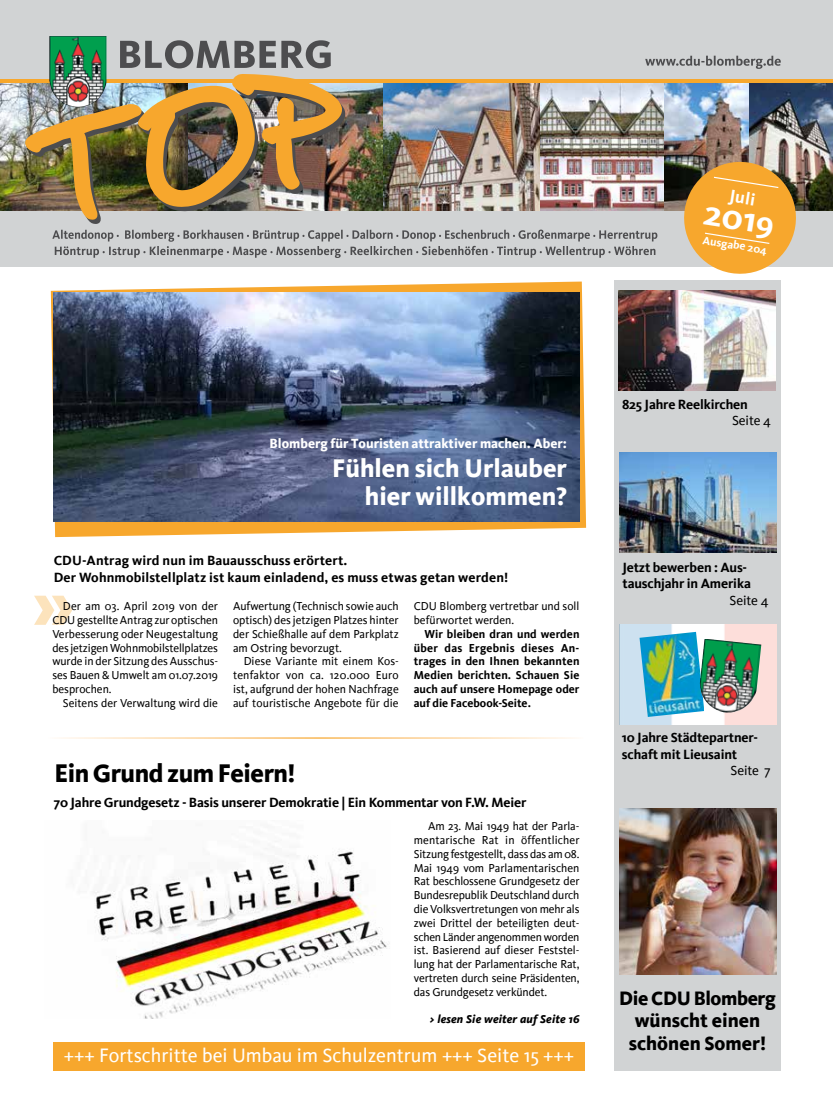
<style>
.page{position:relative;width:833px;height:1117px;background:#fff}
.page>*{position:absolute;margin:0;border:0;box-sizing:border-box;transform-origin:0 0}
.t1{font:700 36.25px "Kievit";color:#fff}
.t2{font:800 26.25px/28.8px "Kievit";color:#fff;text-align:right}
.t3{font:800 26.25px "Kievit";letter-spacing:-.02em;color:#000}
.t4{font:20px "Kievit";color:#fff}
.t5{font:800 20px/22.5px "Kievit";color:#000;text-align:center}
.t6{font:700 17.5px "Kievit";color:#fff}
.t7{font:700 13.75px/16.5px "Kievit";letter-spacing:-.01em;color:#000}
.t8{font:700 13.75px/16.5px "Kievit";letter-spacing:.01em;color:#000}
.t9{font:800 13.75px "Kievit";color:#fff}
.t10{font:13.75px "Kievit";letter-spacing:-.01em;color:#000}
.t11{font:11.88px/13.8px "Kievit";color:#000;text-align:justify}
.t12{font:700 11.88px/13.8px "Kievit";color:#000;text-align:justify}
.t13{font:italic 800 11.88px "Kievit";letter-spacing:.01em;color:#000}
.t14{font:700 11.5px "Kievit";color:#fff}
.s1{font-size:32.5px}
</style>
<div class="page">
<div style="left:614px;top:280px;width:167px;height:790px;background:#d1d3d4"></div>
<img style="left:619px;top:808px;width:157px;height:166px">
<img style="left:619px;top:290px;width:157px;height:100px">
<img style="left:619px;top:452px;width:157px;height:100px">
<div style="left:53px;top:1042px;width:532px;height:28px;background:#f7a72d"></div>
<div style="left:0;top:0;width:833px;height:266px;background:#d1d3d4"></div>
<svg style="left:645px;top:56px;width:136px;height:13px"></svg>
<svg style="left:52px;top:229px;width:605px;height:29px"></svg>
<div style="left:0;top:79px;width:833px;height:5px;background:#f7a72d"></div>
<svg style="left:120px;top:40px;width:211px;height:19px"></svg>
<img style="left:0;top:83px;width:25px;height:127px">
<img style="left:359px;top:83px;width:305px;height:127px">
<img style="left:664px;top:83px;width:169px;height:127px">
<img style="left:49px;top:36px;width:57px;height:23px">
<svg style="left:680px;top:158px;width:120px;height:116px;background:#dda54f"></svg>
<svg style="left:51px;top:281px;width:535px;height:256px;fill:#f7a72d"></svg>
<img style="left:54px;top:292px;width:525px;height:229px">
<svg style="left:34px;top:595px;width:38px;height:29px"></svg>
<img style="left:93px;top:847px;width:295px;height:171px">
<img style="left:619px;top:624px;width:157px;height:100px">
<img style="left:639px;top:631px;width:65px;height:85px">
<img style="left:700px;top:638px;width:61px;height:74px">
<img style="left:25px;top:59px;width:334px;height:175px">
<h3 class="t6" style="left:731px;top:185px;width:27px;rotate:9deg">Juli</h3>
<h1 class="t1" style="left:707px;top:191px;width:72px;rotate:9deg">201<span class="s1">9</span></h1>
<p class="t14" style="left:704px;top:233px;width:66px;rotate:9deg">Ausgabe 204</p>
<p class="t9" style="left:269px;top:435px;width:299px">Blomberg für Touristen attraktiver machen. Aber:</p>
<h2 class="t2" style="left:332px;top:453px;width:236px">Fühlen sich Urlauber hier willkommen?</h2>
<p class="t8" style="left:54px;top:552px;width:456px">CDU-Antrag wird nun im Bauausschuss erörtert.<br>Der Wohnmobilstellplatz ist kaum einladend, es muss etwas getan werden!</p>
<p class="t11" style="left:52px;top:599px;width:167px;text-indent:11px">Der am 03. April 2019 von der CDU gestellte Antrag zur optischen Verbesserung oder Neugestaltung des jetzigen Wohnmobilstellplatzes wurde in der Sitzung des Ausschus&shy;ses Bauen &amp; Umwelt am 01.07.2019 besprochen.</p>
<p class="t11" style="left:63px;top:695px;width:157px">Seitens der Verwaltung wird die</p>
<p class="t11" style="left:233px;top:599px;width:167px">Aufwertung (Technisch sowie auch optisch) des jetzigen Platzes hinter der Schießhalle auf dem Parkplatz am Ostring bevorzugt.</p>
<p class="t11" style="left:233px;top:654px;width:167px;text-indent:11px">Diese Variante mit einem Kos&shy;tenfaktor von ca. 120.000 Euro ist, aufgrund der hohen Nachfrage auf touristische Angebote für die</p>
<p class="t11" style="left:414px;top:599px;width:167px">CDU Blomberg vertretbar und soll befürwortet werden.</p>
<p class="t12" style="left:414px;top:626px;width:167px;text-indent:11px">Wir bleiben dran und werden über das Ergebnis dieses An&shy;trages in den Ihnen bekannten Medien berichten. Schauen Sie auch auf unsere Homepage oder auf die Facebook-Seite.</p>
<h2 class="t3" style="left:54px;top:757px;width:243px">Ein Grund zum Feiern!</h2>
<p class="t7" style="left:54px;top:794px;width:474px">70 Jahre Grundgesetz - Basis unserer Demokratie | Ein Kommentar von F.W. Meier</p>
<p class="t11" style="left:414px;top:819px;width:167px;text-indent:14px">Am 23. Mai 1949 hat der Parla&shy;mentarische Rat in öffentlicher Sitzung festgestellt, dass das am 08.<br>Mai 1949 vom Parlamentarischen Rat beschlossene Grundgesetz der Bundesrepublik Deutschland durch die Volksvertretungen von mehr als zwei Drittel der beteiligten deut&shy;schen Länder angenommen worden ist. Basierend auf dieser Feststel&shy;lung hat der Parlamentarische Rat, vertreten durch seine Präsidenten, das Grundgesetz verkündet.</p>
<p class="t13" style="left:430px;top:1011px;width:151px">&gt; lesen Sie weiter auf Seite 16</p>
<h3 class="t4" style="left:64px;top:1044px;width:512px">+++ Fortschritte bei Umbau im Schulzentrum +++ Seite 15 +++</h3>
<p class="t7" style="left:622px;top:395px;width:127px">825 Jahre Reelkirchen</p>
<p class="t10" style="left:732px;top:412px;width:40px">Seite 4</p>
<p class="t7" style="left:622px;top:558px;width:130px">Jetzt bewerben : Aus&shy;tauschjahr in Amerika</p>
<p class="t10" style="left:729px;top:592px;width:40px">Seite 4</p>
<p class="t7" style="left:622px;top:729px;width:138px">10 Jahre Städtepartner&shy;schaft mit Lieusaint</p>
<p class="t10" style="left:730px;top:762px;width:42px">Seite 7</p>
<h3 class="t5" style="left:619px;top:986px;width:158px">Die CDU Blomberg wünscht einen schönen Somer!</h3>
</div>
